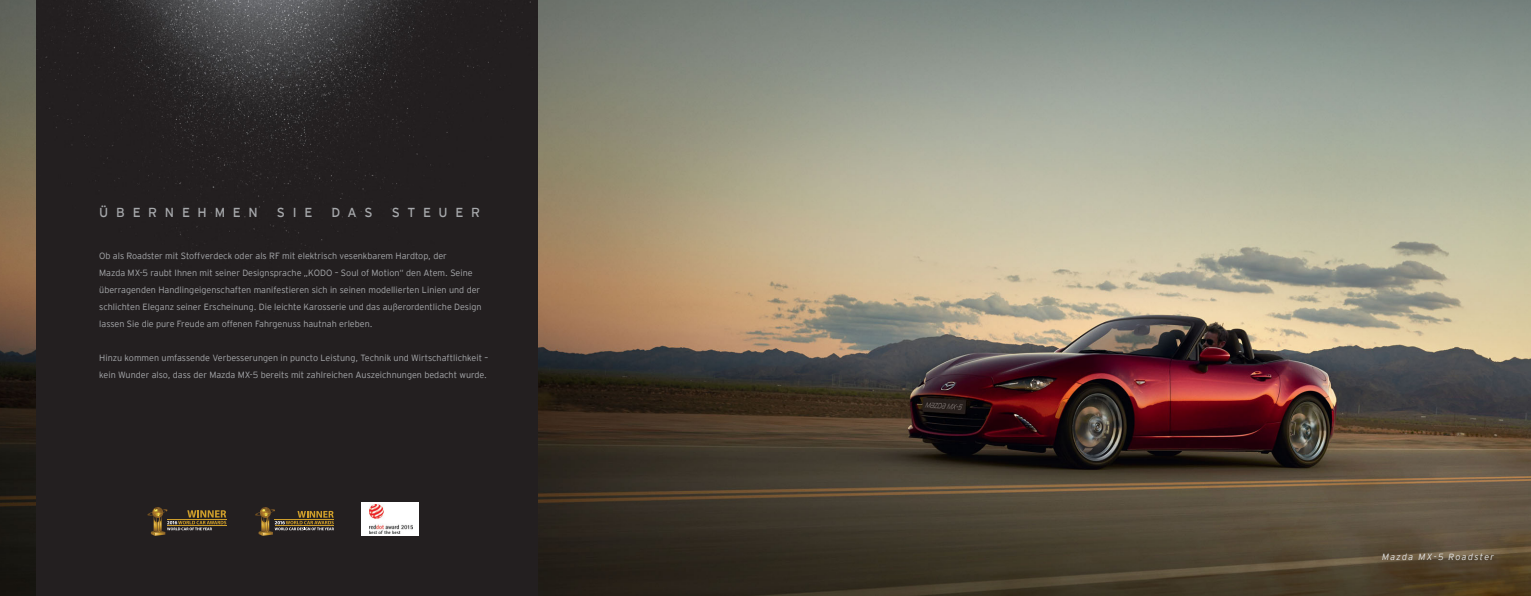
<style>
.page{position:relative;width:1531px;height:596px;background:#fff}
.page>*{position:absolute;margin:0;border:0;box-sizing:border-box;transform-origin:0 0}
.t1{font:13px "Interstate Mazda";letter-spacing:.585em;color:#a7a9ac}
.t2{font:300 9px/17px "Interstate Mazda";color:#a7a9ac}
.t3{font:italic 300 9px "Interstate Mazda";letter-spacing:.15em;color:#e6e7e8}
</style>
<div class="page">
<img style="left:538px;top:0;width:993px;height:595px">
<img style="left:0;top:0;width:538px;height:595px">
<svg style="left:253px;top:506px;width:81px;height:29px;background:#52442c"></svg>
<svg style="left:146px;top:506px;width:80px;height:29px;background:#52432a"></svg>
<div style="left:361px;top:502px;width:58px;height:33px;background:#fff"></div>
<img style="left:369px;top:504px;width:43px;height:29px">
<h1 class="t1" style="left:99px;top:207px;width:160px">ÜBERNEHMEN</h1>
<h1 class="t1" style="left:277px;top:207px;width:37px">SIE</h1>
<h1 class="t1" style="left:331px;top:207px;width:43px">DAS</h1>
<h1 class="t1" style="left:392px;top:207px;width:90px">STEUER</h1>
<p class="t2" style="left:99px;top:247px;width:384px">Ob als Roadster mit Stoffverdeck oder als RF mit elektrisch vesenkbarem Hardtop, der<br>Mazda MX-5 raubt Ihnen mit seiner Designsprache „KODO – Soul of Motion“ den Atem. Seine überragenden Handlingeigenschaften manifestieren sich in seinen modellierten Linien und der schlichten Eleganz seiner Erscheinung. Die leichte Karosserie und das außerordentliche Design lassen Sie die pure Freude am offenen Fahrgenuss hautnah erleben.</p>
<p class="t2" style="left:99px;top:349px;width:390px">Hinzu kommen umfassende Verbesserungen in puncto Leistung, Technik und Wirtschaftlichkeit – kein Wunder also, dass der Mazda MX-5 bereits mit zahlreichen Auszeichnungen bedacht wurde.</p>
<p class="t3" style="left:1382px;top:552px;width:114px">Mazda MX-5 Roadster</p>
</div>
